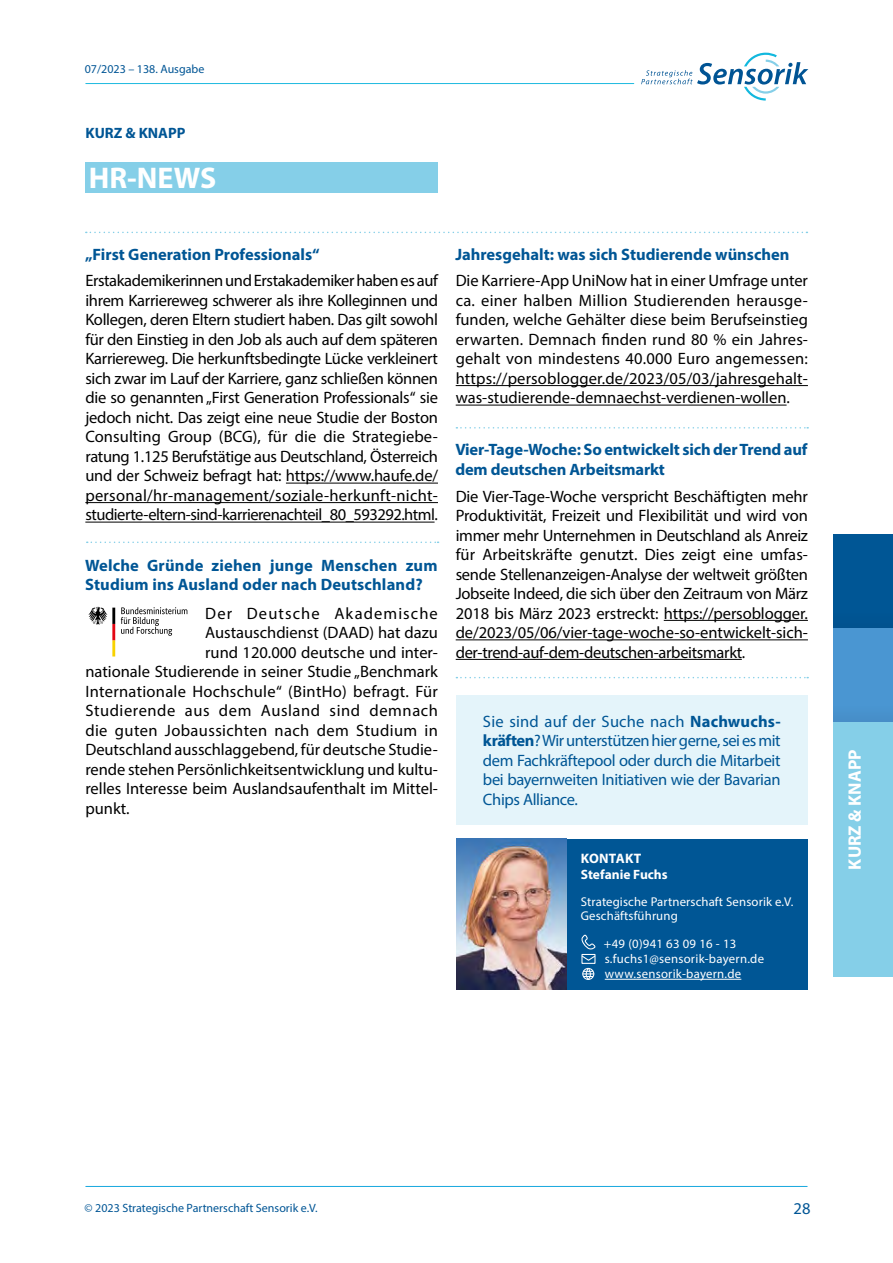
<style>
.page{position:relative;width:893px;height:1263px;background:#fff}
.page>*{position:absolute;margin:0;border:0;box-sizing:border-box;transform-origin:0 0}
.t1{font:700 30px "Myriad Pro";color:#fff}
.t2{font:700 18px "Myriad Pro";color:#fff}
.t3{font:16.5px/19.5px "Myriad Pro";color:#000;text-align:justify}
.t4{font:700 16.5px/19.8px "Myriad Pro";color:#005695}
.t5{font:16.5px/19.5px "Myriad Pro";letter-spacing:-.02em;color:#005695;text-align:justify}
.t6{font:16.5px "Myriad Pro";letter-spacing:.025em;color:#000}
.t7{font:16.5px "Myriad Pro";letter-spacing:.035em;color:#000}
.t8{font:16.5px "Myriad Pro";letter-spacing:.065em;color:#000}
.t9{font:16.5px "Myriad Pro";color:#005595}
.t10{font:700 15px "Myriad Pro";color:#005695}
.t11{font:700 13.8px "Myriad Pro";letter-spacing:.02em;color:#fff}
.t12{font:700 13.5px "Myriad Pro";color:#fff}
.t13{font:12.75px "Myriad Pro";letter-spacing:.01em;color:#fff}
.t14{font:12px "Myriad Pro";color:#005595}
.s1{font-weight:700}
</style>
<div class="page">
<svg style="left:641px;top:53px;width:167px;height:48px"></svg>
<hr style="left:86px;top:83px;width:548px;height:1px;background:#1dbadf">
<hr style="left:86px;top:1186px;width:721px;height:1px;background:#16a8de">
<div style="left:833px;top:721px;width:60px;height:255px;background:#85cfe8"></div>
<div style="left:833px;top:534px;width:60px;height:94px;background:#005695"></div>
<div style="left:833px;top:628px;width:60px;height:93px;background:#4a96d2"></div>
<div style="left:85px;top:162px;width:352px;height:31px;background:#85cfe8"></div>
<hr style="left:456px;top:385px;width:352px;height:1px;background:#000">
<hr style="left:456px;top:405px;width:331px;height:1px;background:#000">
<hr style="left:664px;top:620px;width:144px;height:1px;background:#000">
<hr style="left:456px;top:639px;width:352px;height:1px;background:#000">
<hr style="left:456px;top:659px;width:286px;height:1px;background:#000">
<div style="left:456px;top:695px;width:351px;height:129px;background:#e4f4fa"></div>
<hr style="left:286px;top:483px;width:152px;height:1px;background:#000">
<hr style="left:85px;top:502px;width:353px;height:1px;background:#000">
<hr style="left:85px;top:522px;width:350px;height:1px;background:#000">
<svg style="left:87px;top:541px;width:352px;height:2px"></svg>
<svg style="left:456px;top:427px;width:352px;height:2px"></svg>
<svg style="left:456px;top:677px;width:352px;height:1px"></svg>
<svg style="left:86px;top:232px;width:721px;height:1px"></svg>
<svg style="left:121px;top:607px;width:66px;height:29px"></svg>
<svg style="left:88px;top:607px;width:27px;height:49px"></svg>
<div style="left:566px;top:839px;width:242px;height:150px;background:#005695"></div>
<hr style="left:605px;top:979px;width:136px;height:1px;background:#fff">
<svg style="left:581px;top:934px;width:15px;height:46px"></svg>
<img style="left:456px;top:839px;width:111px;height:150px">
<p class="t14" style="left:85px;top:62px;width:121px">07/2023 – 138. Ausgabe</p>
<p class="t10" style="left:85px;top:123px;width:102px">KURZ &amp; KNAPP</p>
<p class="t1" style="left:89px;top:158px;width:129px">HR-NEWS</p>
<p class="t4" style="left:85px;top:244px;width:236px">„First Generation Professionals“</p>
<p class="t3" style="left:85px;top:271px;width:354px">Erstakademikerinnen und Erstakademiker haben es auf ihrem Karriereweg schwerer als ihre Kolleginnen und Kollegen, deren Eltern studiert haben. Das gilt sowohl für den Einstieg in den Job als auch auf dem späteren Karriereweg. Die herkunftsbedingte Lücke verkleinert sich zwar im Lauf der Karriere, ganz schließen können die so genannten „First Generation Professionals“ sie jedoch nicht. Das zeigt eine neue Studie der Boston Consulting Group (BCG), für die die Strategiebe&shy;ratung 1.125 Berufstätige aus Deutschland, Österreich und der Schweiz befragt hat: https://www.haufe.de/ personal/hr-management/soziale-herkunft-nicht&shy;studierte-eltern-sind-karrierenachteil_80_593292.html.</p>
<p class="t4" style="left:85px;top:554px;width:354px">Welche Gründe ziehen junge Menschen zum<br>Studium ins Ausland oder nach Deutschland?</p>
<p class="t8" style="left:205px;top:603px;width:234px">Der Deutsche Akademische</p>
<p class="t3" style="left:205px;top:622px;width:234px">Austauschdienst (DAAD) hat dazu</p>
<p class="t3" style="left:205px;top:642px;width:234px">rund 120.000 deutsche und inter-</p>
<p class="t3" style="left:85px;top:661px;width:354px">nationale Studierende in seiner Studie „Benchmark</p>
<p class="t3" style="left:85px;top:681px;width:354px">Internationale Hochschule“ (BintHo) befragt. Für</p>
<p class="t7" style="left:85px;top:700px;width:354px">Studierende aus dem Ausland sind demnach</p>
<p class="t6" style="left:85px;top:720px;width:354px">die guten Jobaussichten nach dem Studium in</p>
<p class="t3" style="left:85px;top:739px;width:354px">Deutschland ausschlaggebend, für deutsche Studie-</p>
<p class="t3" style="left:85px;top:759px;width:354px">rende stehen Persönlichkeitsentwicklung und kultu-</p>
<p class="t3" style="left:85px;top:778px;width:354px">relles Interesse beim Auslandsaufenthalt im Mittel-</p>
<p class="t3" style="left:85px;top:798px;width:46px">punkt.</p>
<p class="t4" style="left:455px;top:244px;width:336px">Jahresgehalt: was sich Studierende wünschen</p>
<p class="t3" style="left:456px;top:271px;width:354px">Die Karriere-App UniNow hat in einer Umfrage unter ca. einer halben Million Studierenden herausge&shy;funden, welche Gehälter diese beim Berufseinstieg erwarten. Demnach finden rund 80 % ein Jahres&shy;gehalt von mindestens 40.000 Euro angemessen: https://persoblogger.de/2023/05/03/jahresgehalt&shy;was-studierende-demnaechst-verdienen-wollen.</p>
<p class="t4" style="left:455px;top:439px;width:354px">Vier-Tage-Woche: So entwickelt sich der Trend auf dem deutschen Arbeitsmarkt</p>
<p class="t3" style="left:456px;top:486px;width:354px">Die Vier-Tage-Woche verspricht Beschäftigten mehr Produktivität, Freizeit und Flexibilität und wird von immer mehr Unternehmen in Deutschland als Anreiz für Arbeitskräfte genutzt. Dies zeigt eine umfas&shy;sende Stellenanzeigen-Analyse der weltweit größten Jobseite Indeed, die sich über den Zeitraum von März 2018 bis März 2023 erstreckt: https://persoblogger. de/2023/05/06/vier-tage-woche-so-entwickelt-sich&shy;der-trend-auf-dem-deutschen-arbeitsmarkt.</p>
<p class="t5" style="left:483px;top:711px;width:299px">Sie sind auf der Suche nach <span class="s1">Nachwuchs&shy;kräften</span>? Wir unterstützen hier gerne, sei es mit dem Fachkräftepool oder durch die Mitarbeit bei bayernweiten Initiativen wie der Bavarian Chips Alliance.</p>
<p class="t11" style="left:581px;top:849px;width:62px">KONTAKT</p>
<p class="t12" style="left:581px;top:866px;width:88px">Stefanie Fuchs</p>
<p class="t13" style="left:581px;top:894px;width:214px">Strategische Partnerschaft Sensorik e.V.</p>
<p class="t13" style="left:581px;top:908px;width:98px">Geschäftsführung</p>
<p class="t13" style="left:604px;top:936px;width:134px">+49 (0)941 63 09 16 - 13</p>
<p class="t13" style="left:605px;top:951px;width:161px">s.fuchs1@sensorik-bayern.de</p>
<p class="t13" style="left:605px;top:966px;width:138px">www.sensorik-bayern.de</p>
<p class="t2" style="left:843px;top:869px;width:122px;rotate:-90deg">KURZ &amp; KNAPP</p>
<p class="t14" style="left:85px;top:1201px;width:235px">© 2023 Strategische Partnerschaft Sensorik e.V.</p>
<p class="t9" style="left:793px;top:1198px;width:18px">28</p>
</div>
